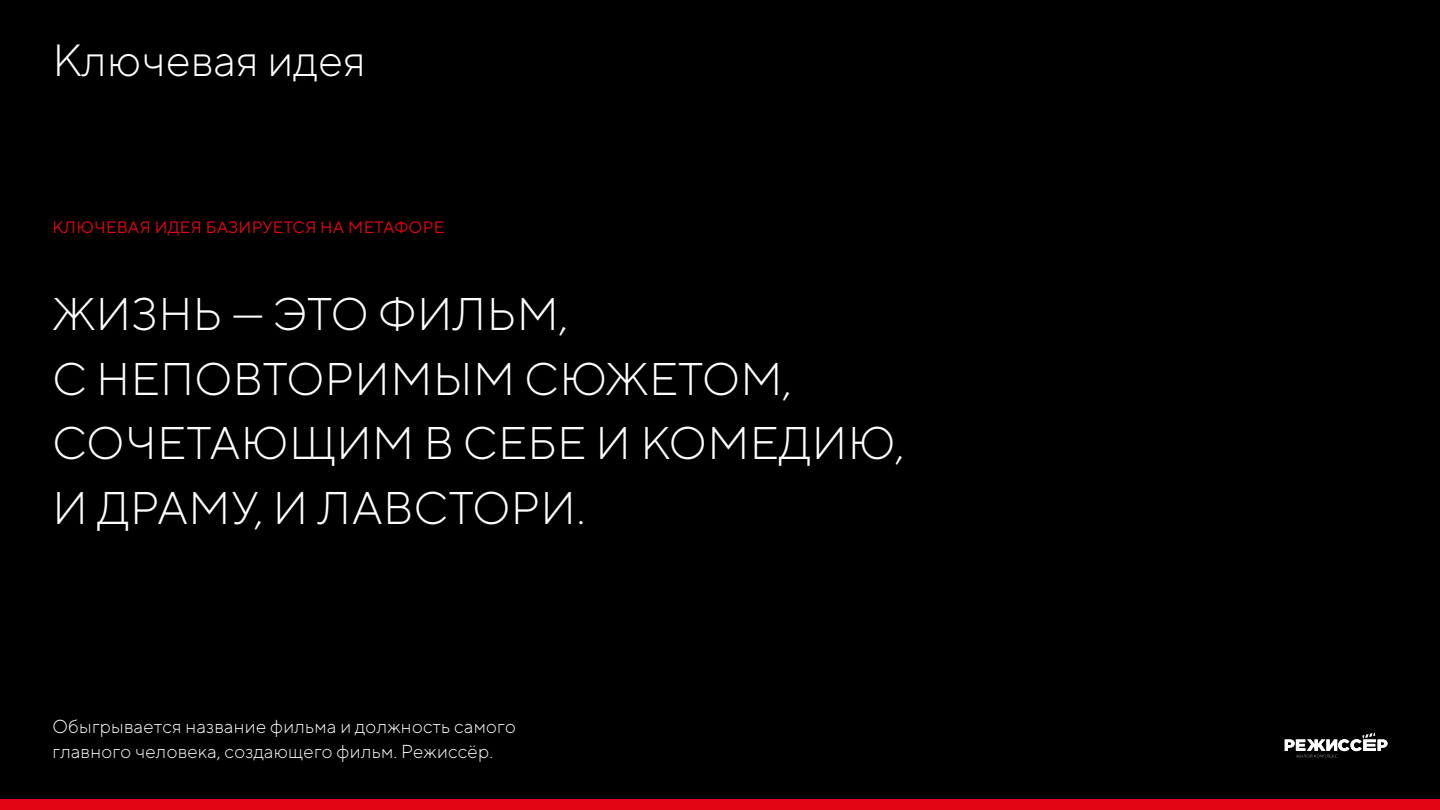
<style>
.page{position:relative;width:1440px;height:810px;background:#000}
.page>*{position:absolute;margin:0;border:0;box-sizing:border-box;transform-origin:0 0}
.t1{font:300 45.75px/64.5px "TT Norms";letter-spacing:.01em;color:#fff}
.t2{font:300 45px "TT Norms";color:#fff}
.t3{font:300 18.75px/24.8px "TT Norms";letter-spacing:.01em;color:#fff}
.t4{font:16.5px "TT Norms";letter-spacing:.02em;color:#e30514}
</style>
<div class="page">
<svg style="left:1285px;top:733px;width:102px;height:24px"></svg>
<div style="left:0;top:800px;width:1440px;height:10px;background:#e30514"></div>
<h2 class="t2" style="left:52px;top:33px;width:315px">Ключевая идея</h2>
<p class="t4" style="left:52px;top:217px;width:393px">КЛЮЧЕВАЯ ИДЕЯ БАЗИРУЕТСЯ НА МЕТАФОРЕ</p>
<h1 class="t1" style="left:52px;top:281px;width:854px">ЖИЗНЬ — ЭТО ФИЛЬМ,<br>С НЕПОВТОРИМЫМ СЮЖЕТОМ,<br>СОЧЕТАЮЩИМ В СЕБЕ И КОМЕДИЮ,<br>И ДРАМУ, И ЛАВСТОРИ.</h1>
<p class="t3" style="left:52px;top:713px;width:465px">Обыгрывается название фильма и должность самого главного человека, создающего фильм. Режиссёр.</p>
</div>
